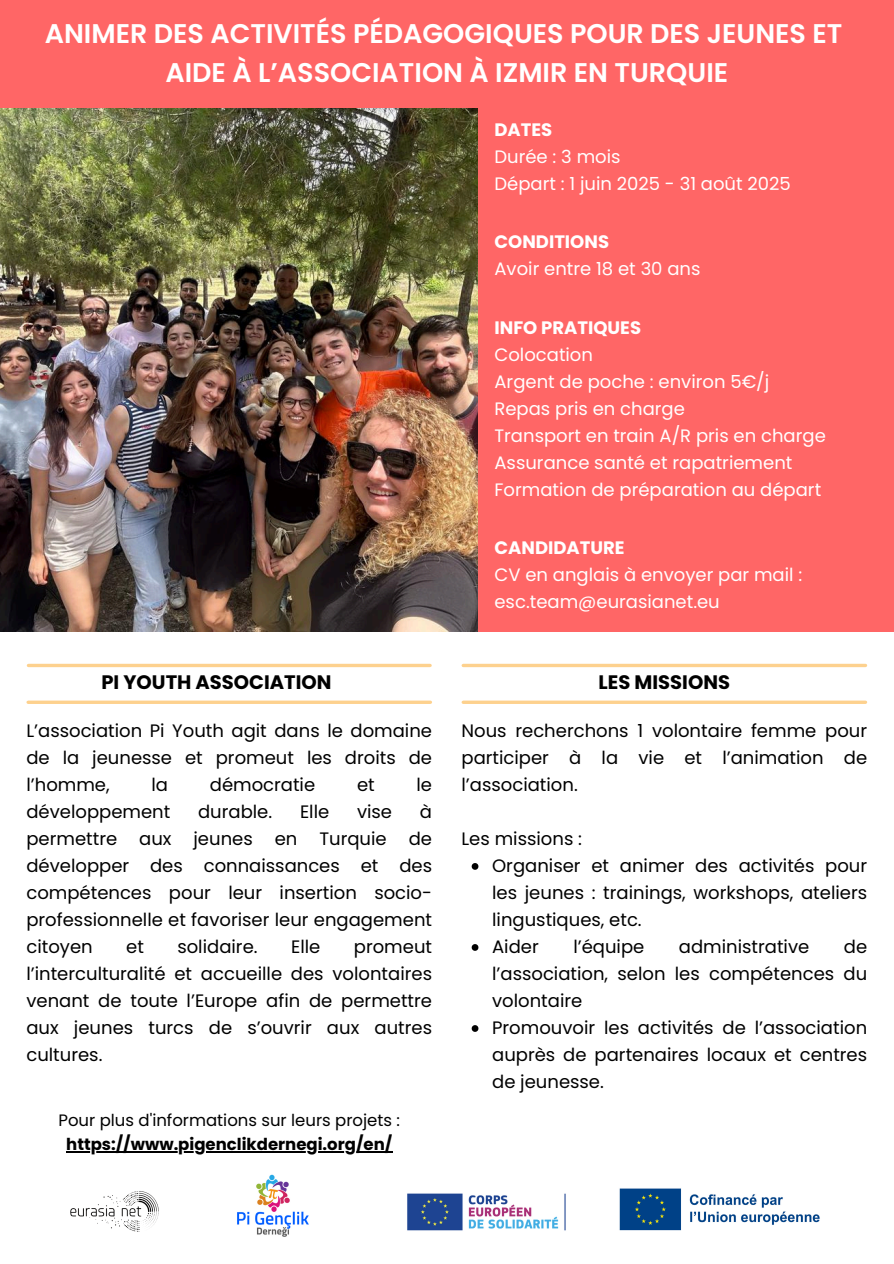
<style>
.page{position:relative;width:894px;height:1264px;background:#fff}
.page>*{position:absolute;margin:0;border:0;box-sizing:border-box;transform-origin:0 0}
.t1{font:600 27px/39.3px "Poppins";color:#fff;text-align:center}
.t2{font:700 19.5px "Poppins";color:#000}
.t3{font:18px/27px "Poppins";color:#000;text-align:justify}
.t4{font:18px/27px "Poppins";color:#fff}
.t5{font:16.5px "Poppins";color:#000}
.t6{font:700 16.5px "Poppins";color:#000}
.s1{font-weight:700}
</style>
<div class="page">
<div style="left:0;top:0;width:893px;height:631px;background:#f66"></div>
<img style="left:0;top:109px;width:477px;height:522px">
<svg style="left:28px;top:700px;width:402px;height:4px;background:#fdd79f"></svg>
<svg style="left:28px;top:663px;width:402px;height:4px;background:#fddaa4"></svg>
<svg style="left:463px;top:700px;width:402px;height:4px;background:#fdd79f"></svg>
<svg style="left:463px;top:663px;width:402px;height:4px;background:#fddaa4"></svg>
<img style="left:70px;top:1191px;width:89px;height:41px">
<img style="left:407px;top:1193px;width:159px;height:38px">
<img style="left:619px;top:1188px;width:201px;height:43px">
<img style="left:237px;top:1174px;width:72px;height:63px">
<hr style="left:66px;top:1151px;width:326px;height:1px;background:#000">
<svg style="left:471px;top:863px;width:7px;height:6px"></svg>
<svg style="left:471px;top:944px;width:7px;height:6px"></svg>
<svg style="left:471px;top:1025px;width:7px;height:6px"></svg>
<h3 class="t1" style="left:45px;top:14px;width:799px">ANIMER DES ACTIVITÉS PÉDAGOGIQUES POUR DES JEUNES ET<br>AIDE À L’ASSOCIATION À IZMIR EN TURQUIE</h3>
<h3 class="t4" style="left:494px;top:116px;width:298px"><span class="s1">DATES<br></span>Durée : 3 mois<br>Départ : 1 juin 2025 - 31 août 2025</h3>
<h3 class="t4" style="left:494px;top:228px;width:207px"><span class="s1">CONDITIONS<br></span>Avoir entre 18 et 30 ans</h3>
<h3 class="t4" style="left:494px;top:314px;width:333px"><span class="s1">INFO PRATIQUES<br></span>Colocation<br>Argent de poche : environ 5€/j<br>Repas pris en charge<br>Transport en train A/R pris en charge<br>Assurance santé et rapatriement<br>Formation de préparation au départ</h3>
<p class="t2" style="left:101px;top:668px;width:231px">PI YOUTH ASSOCIATION</p>
<h3 class="t3" style="left:26px;top:717px;width:407px">L’association Pi Youth agit dans le domaine de la jeunesse et promeut les droits de l’homme,</h3>
<h3 class="t3" style="left:151px;top:771px;width:18px">la</h3>
<h3 class="t3" style="left:210px;top:771px;width:107px">démocratie</h3>
<h3 class="t3" style="left:357px;top:771px;width:19px">et</h3>
<h3 class="t3" style="left:416px;top:771px;width:17px">le</h3>
<h3 class="t3" style="left:26px;top:798px;width:145px">développement</h3>
<h3 class="t3" style="left:198px;top:798px;width:76px">durable.</h3>
<h3 class="t3" style="left:300px;top:798px;width:31px">Elle</h3>
<h3 class="t3" style="left:357px;top:798px;width:37px">vise</h3>
<h3 class="t3" style="left:26px;top:798px;width:407px;text-indent:393px">à permettre aux jeunes en Turquie de développer des connaissances et des compétences pour leur insertion socio&shy;professionnelle et favoriser leur engagement citoyen</h3>
<h3 class="t3" style="left:126px;top:933px;width:19px">et</h3>
<h3 class="t3" style="left:177px;top:933px;width:82px">solidaire.</h3>
<h3 class="t3" style="left:291px;top:933px;width:31px">Elle</h3>
<h3 class="t3" style="left:26px;top:933px;width:407px;text-indent:327px">promeut l’interculturalité et accueille des volontaires venant de toute l’Europe afin de permettre aux jeunes turcs de s’ouvrir aux autres cultures.</h3>
<p class="t5" style="left:58px;top:1108px;width:343px">Pour plus d'informations sur leurs projets :</p>
<p class="t6" style="left:66px;top:1132px;width:327px">https://www.pigenclikdernegi.org/en/</p>
<p class="t4" style="left:494px;top:534px;width:309px"><span class="s1">CANDIDATURE<br></span>CV en anglais à envoyer par mail : esc.team@eurasianet.eu</p>
<h3 class="t2" style="left:598px;top:668px;width:133px">LES MISSIONS</h3>
<h2 class="t3" style="left:461px;top:717px;width:407px">Nous recherchons 1 volontaire femme pour participer à la vie et l’animation de l’association.</h2>
<p class="t3" style="left:461px;top:825px;width:122px">Les missions :</p>
<p class="t3" style="left:492px;top:852px;width:376px">Organiser et animer des activités pour les jeunes : trainings, workshops, ateliers lingustiques, etc.</p>
<h2 class="t3" style="left:492px;top:933px;width:48px">Aider</h2>
<h2 class="t3" style="left:573px;top:933px;width:72px">l’équipe</h2>
<h2 class="t3" style="left:678px;top:933px;width:132px">administrative</h2>
<h2 class="t3" style="left:492px;top:933px;width:376px;text-indent:351px">de l’association, selon les compétences du volontaire</h2>
<h3 class="t3" style="left:492px;top:1014px;width:376px">Promouvoir les activités de l’association auprès de partenaires locaux et centres de jeunesse.</h3>
</div>
